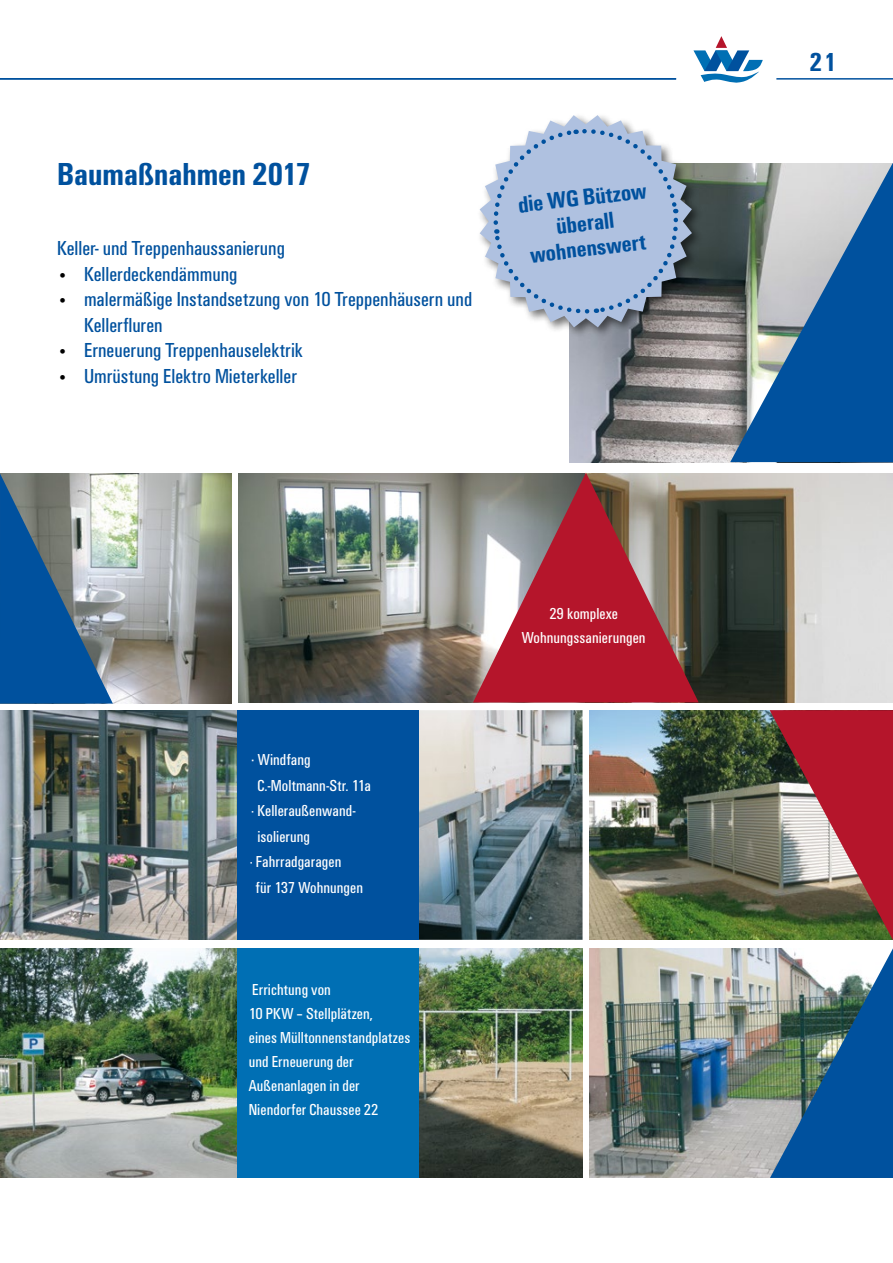
<style>
.page{position:relative;width:893px;height:1263px;background:#fff}
.page>*{position:absolute;margin:0;border:0;box-sizing:border-box;transform-origin:0 0}
.t1{font:700 condensed 33px "Unitus T";color:#00519e}
.t2{font:700 condensed 27px "Unitus T";color:#00519e}
.t3{font:700 condensed 24px/25.5px "Unitus T";color:#00519e;text-align:center}
.t4{font:condensed 21px/25.5px "Unitus T";color:#00519e}
.t5{font:condensed 16.5px/24px "Unitus T";color:#fff;text-align:center}
.s1{font-family:"U001 T";font-weight:300;font-stretch:normal;font-size:16.5px;color:#000}
.s2{font-size:18px}
</style>
<div class="page">
<hr style="left:776px;top:78px;width:117px;height:2px;background:#00519e">
<svg style="left:693px;top:36px;width:70px;height:47px"></svg>
<hr style="left:0;top:78px;width:676px;height:2px;background:#00519e">
<img style="left:113px;top:474px;width:118px;height:229px">
<img style="left:0;top:710px;width:237px;height:230px">
<img style="left:419px;top:948px;width:164px;height:230px">
<img style="left:238px;top:474px;width:655px;height:228px">
<img style="left:419px;top:710px;width:164px;height:230px">
<img style="left:0;top:948px;width:237px;height:230px">
<img style="left:590px;top:710px;width:180px;height:230px">
<img style="left:590px;top:948px;width:180px;height:230px">
<img style="left:570px;top:163px;width:160px;height:299px">
<div style="left:477px;top:112px;width:226px;height:227px;background:#000;opacity:.56"></div>
<svg style="left:480px;top:115px;width:212px;height:212px"></svg>
<svg style="left:730px;top:163px;width:163px;height:299px;background:#5781a5"></svg>
<svg style="left:770px;top:710px;width:123px;height:230px;background:#9b4f4f"></svg>
<img style="left:770px;top:948px;width:123px;height:230px">
<svg style="left:473px;top:473px;width:226px;height:229px;background:#a45359"></svg>
<svg style="left:0;top:473px;width:113px;height:230px;background:#507b9f"></svg>
<div style="left:237px;top:710px;width:182px;height:230px;background:#00519e"></div>
<div style="left:237px;top:948px;width:182px;height:230px;background:#006fb4"></div>
<h1 class="t1" style="left:57px;top:155px;width:255px">Baumaßnahmen 2017</h1>
<p class="t4" style="left:57px;top:235px;width:229px">Keller- und Treppenhaussanierung</p>
<p class="t4" style="left:57px;top:261px;width:182px"><span class="s1">•</span> Kellerdeckendämmung</p>
<p class="t4" style="left:84px;top:286px;width:390px;text-indent:-27px"><span class="s1">•</span> malermäßige Instandsetzung von 10 Treppenhäusern und<br>Kellerfluren</p>
<p class="t4" style="left:57px;top:337px;width:247px"><span class="s1">•</span> Erneuerung Treppenhauselektrik</p>
<p class="t4" style="left:57px;top:363px;width:241px"><span class="s1">•</span> Umrüstung Elektro Mieterkeller</p>
<h3 class="t3" style="left:516px;top:192px;width:131px;rotate:-7deg">die WG Bützow überall wohnenswert</h3>
<p class="t5" style="left:251px;top:747px;width:61px"><span class="s2">·</span> Windfang</p>
<p class="t5" style="left:257px;top:773px;width:115px">C.-Moltmann-Str. 11a</p>
<p class="t5" style="left:251px;top:798px;width:106px">· Kelleraußenwand-</p>
<p class="t5" style="left:257px;top:824px;width:54px">isolierung</p>
<p class="t5" style="left:250px;top:849px;width:93px">· Fahrradgaragen</p>
<p class="t5" style="left:256px;top:875px;width:109px">für 137 Wohnungen</p>
<p class="t5" style="left:249px;top:977px;width:163px;text-align:left">Errichtung von<br>10 PKW – Stellplätzen,<br>eines Mülltonnenstandplatzes und Erneuerung der<br>Außenanlagen in der<br>Niendorfer Chaussee 22</p>
<p class="t5" style="left:522px;top:601px;width:125px">29 komplexe<br>Wohnungssanierungen</p>
<h2 class="t2" style="left:809px;top:46px;width:28px">21</h2>
</div>
